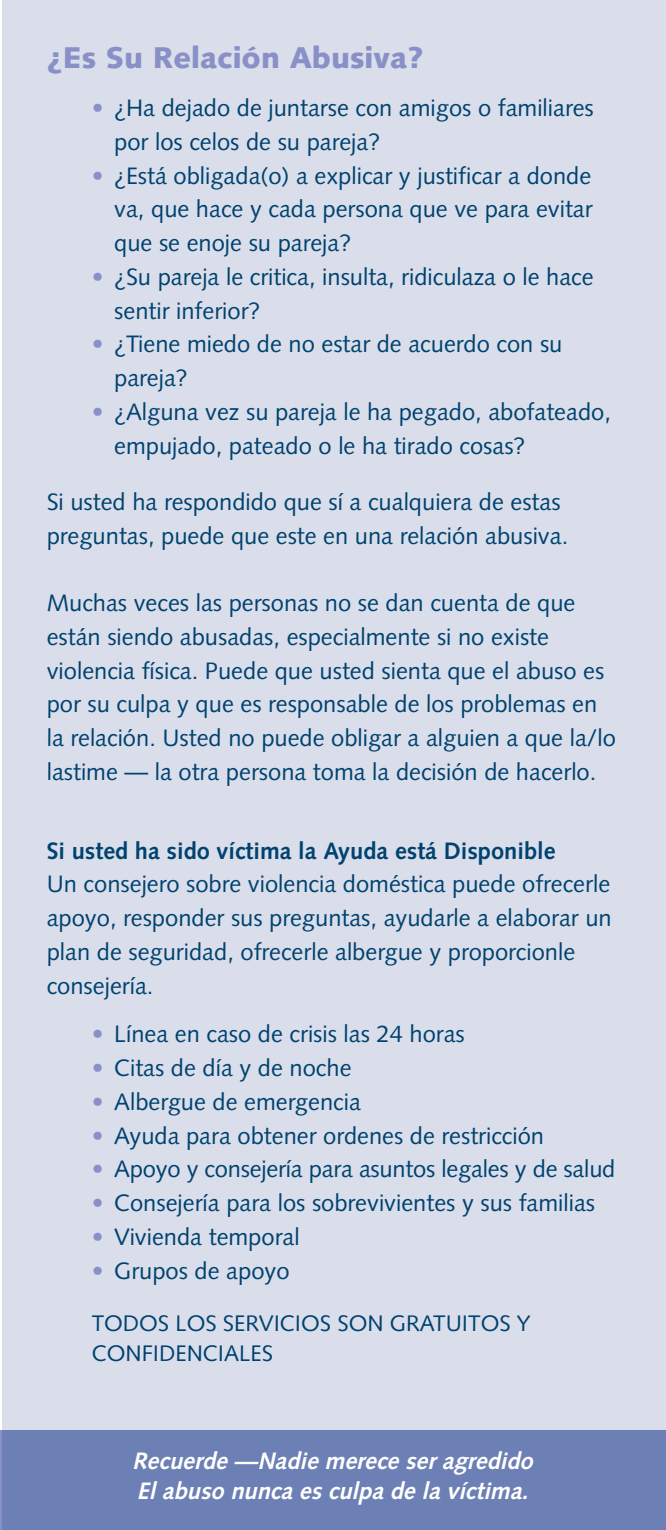
<style>
.page{position:relative;width:666px;height:1530px;background:#fff}
.page>*{position:absolute;margin:0;border:0;box-sizing:border-box;transform-origin:0 0}
.t1{font:900 30px "Syntax";color:#8990c7}
.t2{font:23.75px/33.8px "Syntax";color:#004270}
.t3{font:italic 700 23.75px/30px "Syntax";color:#fff}
.t4{font:700 23.75px "Syntax";color:#004270}
.t5{font:22.5px/30px "Syntax";color:#004270}
.s1{color:#8990c7}
</style>
<div class="page">
<div style="left:2px;top:0;width:664px;height:1530px;background:#dadeea"></div>
<hr style="left:0;top:1430px;width:2px;height:100px;background:#8990c7">
<div style="left:2px;top:1430px;width:663px;height:100px;background:#6d80b5"></div>
<p class="t1" style="left:47px;top:45px;width:378px">¿Es Su Relación Abusiva?</p>
<p class="t2" style="left:114px;top:93px;width:481px;text-indent:-23px"><span class="s1">•</span> ¿Ha dejado de juntarse con amigos o familiares por los celos de su pareja?</p>
<p class="t2" style="left:114px;top:161px;width:480px;text-align:justify;text-indent:-23px"><span class="s1">•</span> ¿Está obligada(o) a explicar y justificar a donde va, que hace y cada persona que ve para evitar que se enoje su pareja?</p>
<p class="t2" style="left:114px;top:262px;width:481px;text-indent:-23px"><span class="s1">•</span> ¿Su pareja le critica, insulta, ridiculaza o le hace sentir inferior?</p>
<p class="t2" style="left:114px;top:330px;width:450px;text-indent:-23px"><span class="s1">•</span> ¿Tiene miedo de no estar de acuerdo con su pareja?</p>
<p class="t2" style="left:114px;top:397px;width:498px;text-indent:-23px"><span class="s1">•</span> ¿Alguna vez su pareja le ha pegado, abofateado, empujado, pateado o le ha tirado cosas?</p>
<p class="t2" style="left:47px;top:487px;width:523px">Si usted ha respondido que sí a cualquiera de estas preguntas, puede que este en una relación abusiva.</p>
<p class="t2" style="left:47px;top:588px;width:571px">Muchas veces las personas no se dan cuenta de que están siendo abusadas, especialmente si no existe violencia física. Puede que usted sienta que el abuso es por su culpa y que es responsable de los problemas en la relación. Usted no puede obligar a alguien a que la/lo lastime — la otra persona toma la decisión de hacerlo.</p>
<p class="t4" style="left:47px;top:841px;width:510px">Si usted ha sido víctima la Ayuda está Disponible</p>
<p class="t2" style="left:47px;top:870px;width:566px">Un consejero sobre violencia doméstica puede ofrecerle apoyo, responder sus preguntas, ayudarle a elaborar un plan de seguridad, ofrecerle albergue y proporcionle consejería.</p>
<p class="t2" style="left:92px;top:1020px;width:375px"><span class="s1">•</span> Línea en caso de crisis las 24 horas</p>
<p class="t2" style="left:92px;top:1053px;width:261px"><span class="s1">•</span> Citas de día y de noche</p>
<p class="t2" style="left:92px;top:1087px;width:271px"><span class="s1">•</span> Albergue de emergencia</p>
<p class="t2" style="left:92px;top:1121px;width:454px"><span class="s1">•</span> Ayuda para obtener ordenes de restricción</p>
<p class="t2" style="left:92px;top:1155px;width:525px"><span class="s1">•</span> Apoyo y consejería para asuntos legales y de salud</p>
<p class="t2" style="left:92px;top:1188px;width:505px"><span class="s1">•</span> Consejería para los sobrevivientes y sus familias</p>
<p class="t2" style="left:92px;top:1222px;width:209px"><span class="s1">•</span> Vivienda temporal</p>
<p class="t2" style="left:92px;top:1256px;width:199px"><span class="s1">•</span> Grupos de apoyo</p>
<p class="t5" style="left:92px;top:1310px;width:440px">TODOS LOS SERVICIOS SON GRATUITOS Y<br>CONFIDENCIALES</p>
<p class="t3" style="left:132px;top:1448px;width:407px">Recuerde —Nadie merece ser agredido<br>El abuso nunca es culpa de la víctima.</p>
</div>
